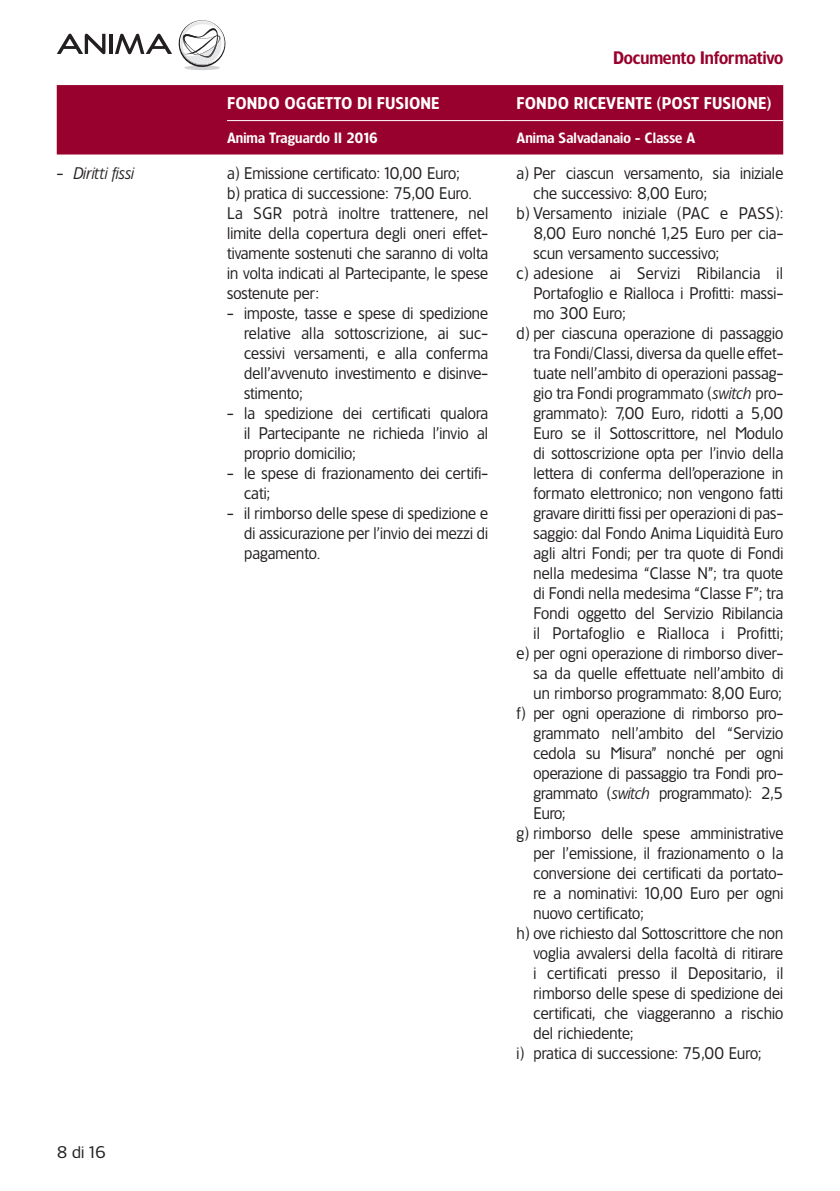
<style>
.page{position:relative;width:840px;height:1191px;background:#fff}
.page>*{position:absolute;margin:0;border:0;box-sizing:border-box;transform-origin:0 0}
.t1{font:600 17px "TF Forever";color:#98012d}
.t2{font:16px/20px "TF Forever";letter-spacing:.01em;color:#231f20;text-align:justify}
.t3{font:600 16px "TF Forever";letter-spacing:.01em;color:#fff}
.t4{font:16px "TF Forever";letter-spacing:.03em;color:#231f20}
.t5{font:italic 16px "TF Forever";letter-spacing:.01em;color:#231f20}
.t6{font:16px "TF Forever";letter-spacing:.01em;color:#231f20;scale:1.1 1}
.t7{font:600 14px "TF Forever";letter-spacing:.01em;color:#fff}
.s1{font-style:italic}
</style>
<div class="page">
<svg style="left:57px;top:34px;width:48px;height:20px"></svg>
<hr style="left:109px;top:34px;width:3px;height:20px;background:#231f20">
<div style="left:184px;top:65px;width:36px;height:5px;background:#d1d2d4;border-radius:50%"></div>
<svg style="left:115px;top:20px;width:110px;height:49px"></svg>
<div style="left:57px;top:85px;width:725px;height:69px;background:#98012d"></div>
<hr style="left:227px;top:120px;width:278px;height:1px;background:#fff">
<hr style="left:505px;top:120px;width:277px;height:1px;background:#fff">
<p class="t1" style="left:612px;top:47px;width:172px">Documento Informativo</p>
<p class="t3" style="left:227px;top:94px;width:214px">FONDO OGGETTO DI FUSIONE</p>
<p class="t3" style="left:516px;top:94px;width:256px">FONDO RICEVENTE (POST FUSIONE)</p>
<p class="t7" style="left:227px;top:130px;width:152px">Anima Traguardo II 2016</p>
<p class="t7" style="left:516px;top:130px;width:180px">Anima Salvadanaio - Classe A</p>
<p class="t5" style="left:57px;top:163px;width:78px">- Diritti fissi</p>
<p class="t2" style="left:227px;top:163px;width:262px;text-align:left">a) Emissione certificato: 10,00 Euro;<br>b) pratica di successione: 75,00 Euro.<br>La SGR potrà inoltre trattenere, nel limite della copertura degli oneri effet&shy;tivamente sostenuti che saranno di volta in volta indicati al Partecipante, le spese sostenute per:</p>
<p class="t2" style="left:244px;top:303px;width:245px;text-indent:-17px">- imposte, tasse e spese di spedizione relative alla sottoscrizione, ai suc&shy;cessivi versamenti, e alla conferma dell’avvenuto investimento e disinve&shy;stimento;</p>
<p class="t2" style="left:244px;top:403px;width:245px;text-indent:-17px">- la spedizione dei certificati qualora il Partecipante ne richieda l’invio al proprio domicilio;</p>
<p class="t2" style="left:244px;top:463px;width:245px;text-indent:-17px">- le spese di frazionamento dei certifi&shy;cati;</p>
<p class="t2" style="left:244px;top:503px;width:245px;text-indent:-17px">- il rimborso delle spese di spedizione e di assicurazione per l’invio dei mezzi di pagamento.</p>
<p class="t2" style="left:516px;top:163px;width:268px">a) Per ciascun versamento, sia iniziale</p>
<p class="t2" style="left:533px;top:183px;width:175px">che successivo: 8,00 Euro;</p>
<p class="t2" style="left:516px;top:203px;width:268px">b) Versamento iniziale (PAC e PASS):</p>
<p class="t2" style="left:533px;top:223px;width:251px">8,00 Euro nonché 1,25 Euro per cia-</p>
<p class="t2" style="left:533px;top:243px;width:187px">scun versamento successivo;</p>
<p class="t4" style="left:516px;top:263px;width:268px">c) adesione ai Servizi Ribilancia il</p>
<p class="t2" style="left:533px;top:283px;width:251px">Portafoglio e Rialloca i Profitti: massi-</p>
<p class="t2" style="left:533px;top:303px;width:93px">mo 300 Euro;</p>
<p class="t2" style="left:516px;top:323px;width:268px">d) per ciascuna operazione di passaggio</p>
<p class="t2" style="left:533px;top:343px;width:251px">tra Fondi/Classi, diversa da quelle effet-</p>
<p class="t2" style="left:533px;top:363px;width:251px">tuate nell’ambito di operazioni passag-</p>
<p class="t2" style="left:533px;top:383px;width:251px">gio tra Fondi programmato (<span class="s1">switch</span> pro-</p>
<p class="t2" style="left:533px;top:403px;width:251px">grammato): 7,00 Euro, ridotti a 5,00</p>
<p class="t2" style="left:533px;top:423px;width:251px">Euro se il Sottoscrittore, nel Modulo</p>
<p class="t2" style="left:533px;top:443px;width:251px">di sottoscrizione opta per l’invio della</p>
<p class="t2" style="left:533px;top:463px;width:251px">lettera di conferma dell’operazione in</p>
<p class="t2" style="left:533px;top:483px;width:251px">formato elettronico; non vengono fatti</p>
<p class="t2" style="left:533px;top:503px;width:251px">gravare diritti fissi per operazioni di pas-</p>
<p class="t2" style="left:533px;top:523px;width:251px">saggio: dal Fondo Anima Liquidità Euro</p>
<p class="t2" style="left:533px;top:543px;width:251px">agli altri Fondi; per tra quote di Fondi</p>
<p class="t2" style="left:533px;top:563px;width:251px">nella medesima “Classe N”; tra quote</p>
<p class="t2" style="left:533px;top:583px;width:251px">di Fondi nella medesima “Classe F”; tra</p>
<p class="t2" style="left:533px;top:603px;width:251px">Fondi oggetto del Servizio Ribilancia</p>
<p class="t2" style="left:533px;top:623px;width:251px">il Portafoglio e Rialloca i Profitti;</p>
<p class="t2" style="left:516px;top:643px;width:268px">e) per ogni operazione di rimborso diver-</p>
<p class="t2" style="left:533px;top:663px;width:251px">sa da quelle effettuate nell’ambito di</p>
<p class="t2" style="left:533px;top:683px;width:249px">un rimborso programmato: 8,00 Euro;</p>
<p class="t2" style="left:516px;top:703px;width:268px">f) per ogni operazione di rimborso pro-</p>
<p class="t2" style="left:533px;top:723px;width:251px">grammato nell’ambito del “Servizio</p>
<p class="t2" style="left:533px;top:743px;width:251px">cedola su Misura” nonché per ogni</p>
<p class="t2" style="left:533px;top:763px;width:251px">operazione di passaggio tra Fondi pro-</p>
<p class="t2" style="left:533px;top:783px;width:251px">grammato (<span class="s1">switch</span> programmato): 2,5</p>
<p class="t2" style="left:533px;top:803px;width:33px">Euro;</p>
<p class="t2" style="left:516px;top:823px;width:268px">g) rimborso delle spese amministrative</p>
<p class="t2" style="left:533px;top:843px;width:251px">per l’emissione, il frazionamento o la</p>
<p class="t2" style="left:533px;top:863px;width:251px">conversione dei certificati da portato-</p>
<p class="t2" style="left:533px;top:883px;width:251px">re a nominativi: 10,00 Euro per ogni</p>
<p class="t2" style="left:533px;top:903px;width:111px">nuovo certificato;</p>
<p class="t2" style="left:516px;top:923px;width:268px">h) ove richiesto dal Sottoscrittore che non</p>
<p class="t2" style="left:533px;top:943px;width:251px">voglia avvalersi della facoltà di ritirare</p>
<p class="t2" style="left:533px;top:963px;width:251px">i certificati presso il Depositario, il</p>
<p class="t2" style="left:533px;top:983px;width:251px">rimborso delle spese di spedizione dei</p>
<p class="t2" style="left:533px;top:1003px;width:251px">certificati, che viaggeranno a rischio</p>
<p class="t2" style="left:533px;top:1023px;width:101px">del richiedente;</p>
<p class="t2" style="left:516px;top:1043px;width:246px">i) pratica di successione: 75,00 Euro;</p>
<p class="t6" style="left:57px;top:1143px;width:46px">8 di 16</p>
</div>
